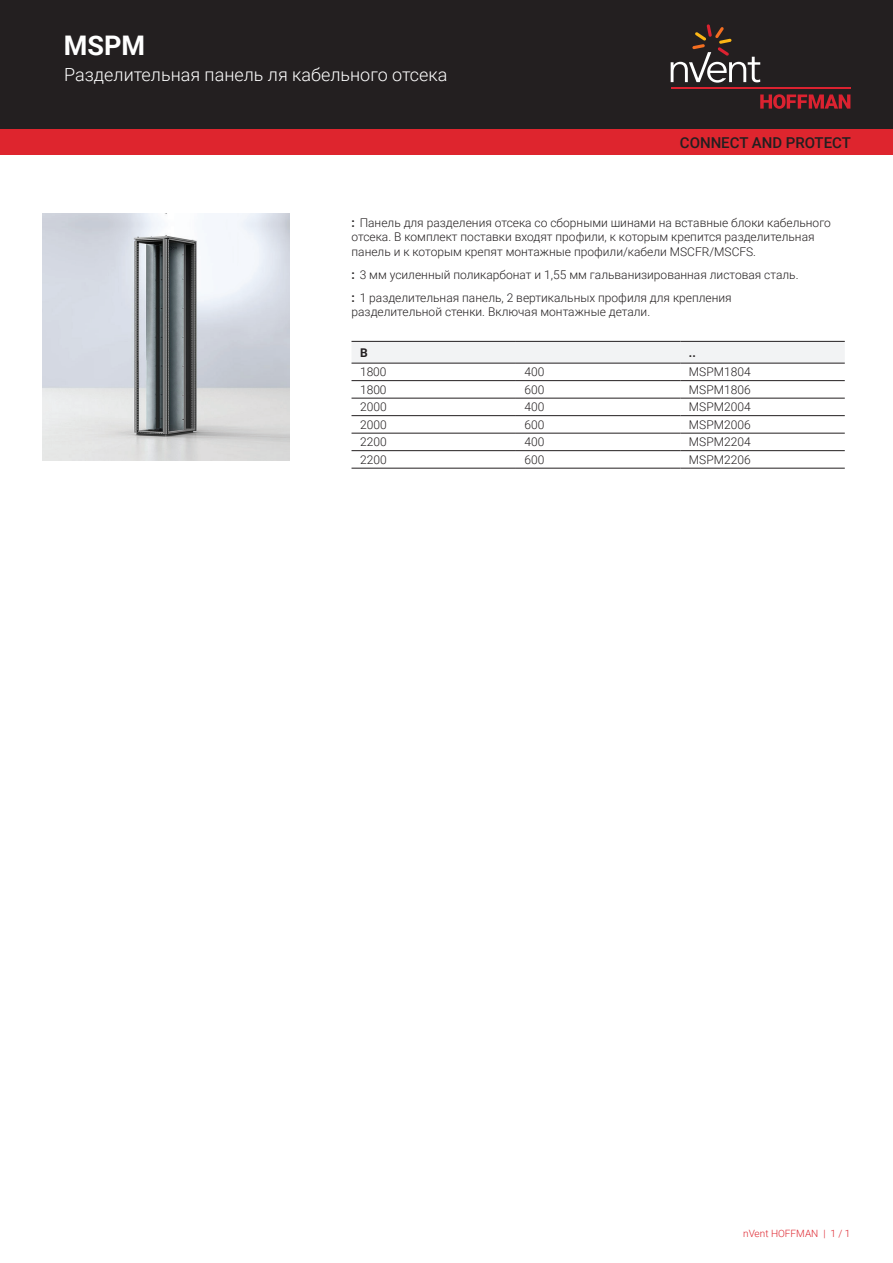
<style>
.page{position:relative;width:893px;height:1263px;background:#fff}
.page>*{position:absolute;margin:0;border:0;box-sizing:border-box;transform-origin:0 0}
.t1{font:700 27px "Roboto";color:#fff}
.t2{font:300 18px "Roboto";color:#fff}
.t3{font:500 15px "Roboto";color:#231f20}
.t4{font:300 12px/14.4px "Roboto";color:#231f20}
.t5{font:700 12px "Roboto";color:#231f20}
.t6{font:300 10.05px "Roboto";color:#de252e}
.s1{font-weight:700}
</style>
<div class="page">
<div style="left:0;top:0;width:893px;height:129px;background:#231f20"></div>
<svg style="left:760px;top:94px;width:90px;height:15px"></svg>
<hr style="left:671px;top:88px;width:179px;height:1px;background:#db2230">
<svg style="left:671px;top:24px;width:89px;height:59px"></svg>
<div style="left:0;top:129px;width:893px;height:26px;background:#de252e"></div>
<div style="left:351px;top:342px;width:494px;height:21px;background:#f2f3f4"></div>
<hr style="left:351px;top:341px;width:165px;height:1px;background:#231f20">
<hr style="left:516px;top:341px;width:164px;height:1px;background:#231f20">
<hr style="left:680px;top:341px;width:165px;height:1px;background:#231f20">
<hr style="left:351px;top:380px;width:165px;height:1px;background:#231f20">
<hr style="left:516px;top:380px;width:164px;height:1px;background:#231f20">
<hr style="left:680px;top:380px;width:165px;height:1px;background:#231f20">
<hr style="left:351px;top:398px;width:165px;height:1px;background:#231f20">
<hr style="left:516px;top:398px;width:164px;height:1px;background:#231f20">
<hr style="left:680px;top:398px;width:165px;height:1px;background:#231f20">
<hr style="left:351px;top:415px;width:165px;height:1px;background:#231f20">
<hr style="left:516px;top:415px;width:164px;height:1px;background:#231f20">
<hr style="left:680px;top:415px;width:165px;height:1px;background:#231f20">
<hr style="left:351px;top:433px;width:165px;height:1px;background:#231f20">
<hr style="left:516px;top:433px;width:164px;height:1px;background:#231f20">
<hr style="left:680px;top:433px;width:165px;height:1px;background:#231f20">
<hr style="left:351px;top:450px;width:165px;height:1px;background:#231f20">
<hr style="left:516px;top:450px;width:164px;height:1px;background:#231f20">
<hr style="left:680px;top:450px;width:165px;height:1px;background:#231f20">
<hr style="left:351px;top:468px;width:165px;height:1px;background:#231f20">
<hr style="left:516px;top:468px;width:164px;height:1px;background:#231f20">
<hr style="left:680px;top:468px;width:165px;height:1px;background:#231f20">
<hr style="left:351px;top:363px;width:165px;height:1px;background:#231f20">
<hr style="left:516px;top:363px;width:164px;height:1px;background:#231f20">
<hr style="left:680px;top:363px;width:165px;height:1px;background:#231f20">
<img style="left:43px;top:213px;width:246px;height:247px">
<h1 class="t1" style="left:64px;top:27px;width:83px">MSPM</h1>
<h2 class="t2" style="left:64px;top:62px;width:385px">Разделительная панель ля кабельного отсека</h2>
<p class="t3" style="left:680px;top:132px;width:173px">CONNECT AND PROTECT</p>
<p class="t4" style="left:351px;top:215px;width:481px"><span class="s1">:</span> Панель для разделения отсека со сборными шинами на вставные блоки кабельного отсека. В комплект поставки входят профили, к которым крепится разделительная панель и к которым крепят монтажные профили/кабели MSCFR/MSCFS.</p>
<p class="t4" style="left:351px;top:262px;width:449px;line-height:23px"><span class="s1">:</span> 3 мм усиленный поликарбонат и 1,55 мм гальванизированная листовая сталь. <span class="s1">:</span> 1 разделительная панель, 2 вертикальных профиля для крепления</p>
<p class="t4" style="left:351px;top:304px;width:300px">разделительной стенки. Включая монтажные детали.</p>
<p class="t5" style="left:360px;top:344px;width:9px">B</p>
<p class="t5" style="left:689px;top:344px;width:8px">..</p>
<p class="t4" style="left:360px;top:364px;width:28px">1800</p>
<p class="t4" style="left:524px;top:364px;width:21px">400</p>
<p class="t4" style="left:689px;top:364px;width:63px">MSPM1804</p>
<p class="t4" style="left:360px;top:382px;width:28px">1800</p>
<p class="t4" style="left:524px;top:382px;width:21px">600</p>
<p class="t4" style="left:689px;top:382px;width:63px">MSPM1806</p>
<p class="t4" style="left:360px;top:399px;width:28px">2000</p>
<p class="t4" style="left:524px;top:399px;width:21px">400</p>
<p class="t4" style="left:689px;top:399px;width:63px">MSPM2004</p>
<p class="t4" style="left:360px;top:417px;width:28px">2000</p>
<p class="t4" style="left:524px;top:417px;width:21px">600</p>
<p class="t4" style="left:689px;top:417px;width:63px">MSPM2006</p>
<p class="t4" style="left:360px;top:434px;width:28px">2200</p>
<p class="t4" style="left:524px;top:434px;width:21px">400</p>
<p class="t4" style="left:689px;top:434px;width:63px">MSPM2204</p>
<p class="t4" style="left:360px;top:452px;width:28px">2200</p>
<p class="t4" style="left:524px;top:452px;width:21px">600</p>
<p class="t4" style="left:689px;top:452px;width:63px">MSPM2206</p>
<p class="t6" style="left:743px;top:1226px;width:109px">nVent HOFFMAN | 1 / 1</p>
</div>
